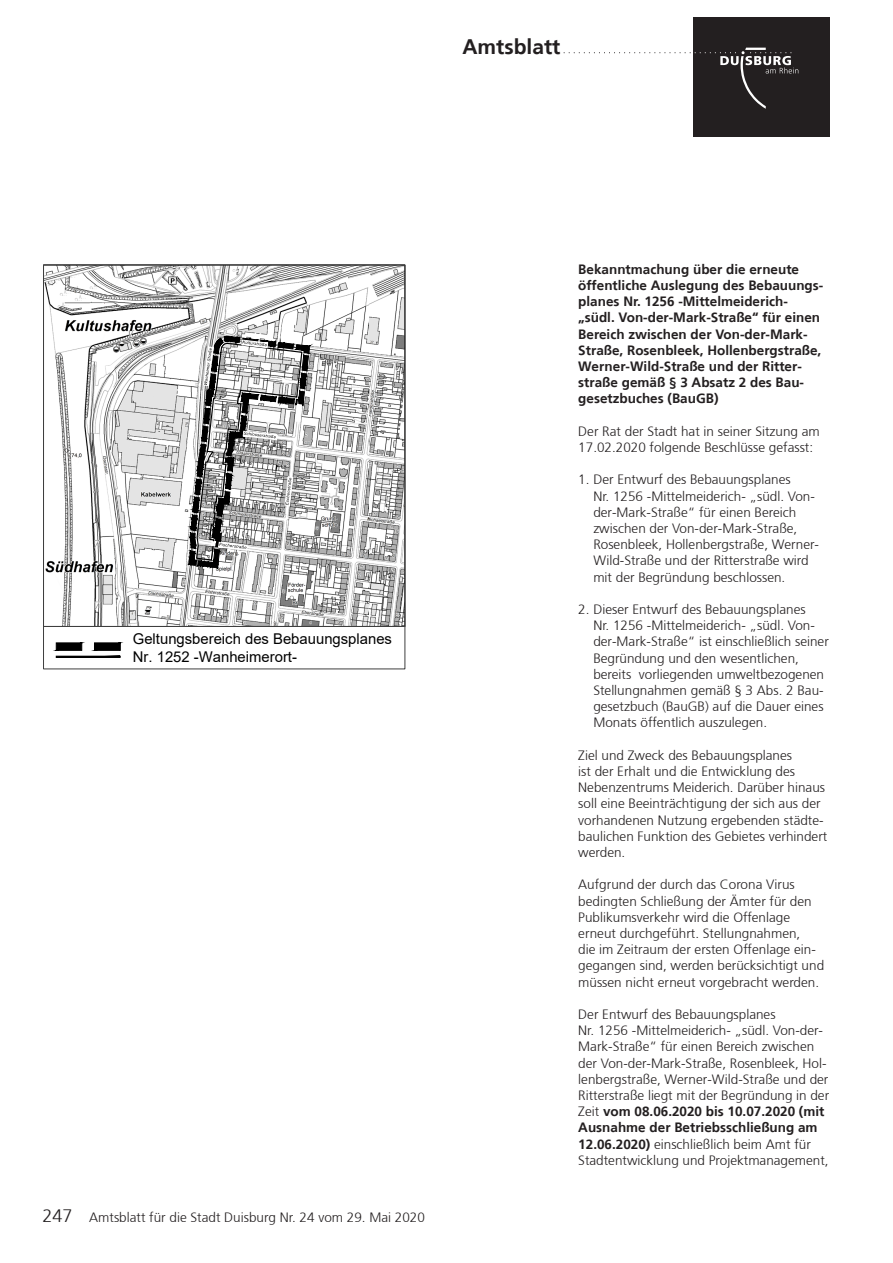
<style>
.page{position:relative;width:893px;height:1263px;background:#fff}
.page>*{position:absolute;margin:0;border:0;box-sizing:border-box;transform-origin:0 0}
.t1{font:72px "Duisburg Logo";color:#231f20}
.t2{font:700 21px "Frutiger 65";color:#231f20}
.t3{font:300 18px "Frutiger 45";color:#231f20}
.t4{font:14.85px/18.3px "Arial";color:#000}
.Fließtext{font:300 13.5px/16.2px "Frutiger 45";color:#231f20}
.Fließtext-2{font:700 13.5px/16.2px "Frutiger 65";color:#231f20}
.Fußzeile{font:300 13.5px "Frutiger 45";color:#231f20}
.s1{color:#fff}
.s2{font-family:"Frutiger 65";font-weight:700}
</style>
<div class="page">
<div style="left:693px;top:17px;width:136px;height:119px;background:#231f20"></div>
<img style="left:46px;top:267px;width:357px;height:357px">
<svg style="left:188px;top:336px;width:122px;height:233px"></svg>
<svg style="left:56px;top:642px;width:65px;height:16px"></svg>
<div style="left:44px;top:265px;width:361px;height:361px;border:1px solid #3f3f3f"></div>
<div style="left:44px;top:626px;width:361px;height:43px;border:1px solid #3f3f3f"></div>
<h2 class="t2" style="left:462px;top:34px;width:100px">Amtsblatt</h2>
<h1 class="t1" style="left:564px;top:-14px;width:236px">..............<span class="s1">...L</span></h1>
<p class="t4" style="left:133px;top:629px;width:261px">Geltungsbereich des Bebauungsplanes<br>Nr. 1252 -Wanheimerort-</p>
<h3 class="t3" style="left:43px;top:1206px;width:32px">247</h3>
<p class="Fußzeile" style="left:89px;top:1210px;width:337px">Amtsblatt für die Stadt Duisburg Nr. 24 vom 29. Mai 2020</p>
<p class="Fließtext-2" style="left:578px;top:261px;width:247px">Bekanntmachung über die erneute öffentliche Auslegung des Bebauungs&shy;planes Nr. 1256 -Mittelmeiderich-„südl. Von-der-Mark-Straße“ für einen Bereich zwischen der Von-der-Mark-Straße, Rosenbleek, Hollenbergstraße, Werner-Wild-Straße und der Ritter&shy;straße gemäß § 3 Absatz 2 des Bau&shy;gesetzbuches (BauGB)</p>
<p class="Fließtext" style="left:578px;top:423px;width:243px">Der Rat der Stadt hat in seiner Sitzung am<br>17.02.2020 folgende Beschlüsse gefasst:</p>
<p class="Fließtext" style="left:593px;top:472px;width:227px;text-indent:-15px">1. Der Entwurf des Bebauungsplanes<br>Nr. 1256 -Mittelmeiderich- „südl. Von&shy;der-Mark-Straße“ für einen Bereich zwischen der Von-der-Mark-Straße, Rosenbleek, Hollenbergstraße, Werner-Wild-Straße und der Ritterstraße wird mit der Begründung beschlossen.</p>
<p class="Fließtext" style="left:593px;top:601px;width:237px;text-indent:-15px">2. Dieser Entwurf des Bebauungsplanes<br>Nr. 1256 -Mittelmeiderich- „südl. Von&shy;der-Mark-Straße“ ist einschließlich seiner Begründung und den wesentlichen, bereits vorliegenden umweltbezogenen Stellungnahmen gemäß § 3 Abs. 2 Bau&shy;gesetzbuch (BauGB) auf die Dauer eines Monats öffentlich auszulegen.</p>
<p class="Fließtext" style="left:578px;top:747px;width:251px">Ziel und Zweck des Bebauungsplanes<br>ist der Erhalt und die Entwicklung des Nebenzentrums Meiderich. Darüber hinaus soll eine Beeinträchtigung der sich aus der vorhandenen Nutzung ergebenden städte&shy;baulichen Funktion des Gebietes verhindert werden.</p>
<p class="Fließtext" style="left:578px;top:877px;width:247px">Aufgrund der durch das Corona Virus bedingten Schließung der Ämter für den Publikumsverkehr wird die Offenlage erneut durchgeführt. Stellungnahmen,<br>die im Zeitraum der ersten Offenlage ein&shy;gegangen sind, werden berücksichtigt und müssen nicht erneut vorgebracht werden.</p>
<p class="Fließtext" style="left:578px;top:1006px;width:252px">Der Entwurf des Bebauungsplanes<br>Nr. 1256 -Mittelmeiderich- „südl. Von-der-Mark-Straße“ für einen Bereich zwischen der Von-der-Mark-Straße, Rosenbleek, Hol&shy;lenbergstraße, Werner-Wild-Straße und der Ritterstraße liegt mit der Begründung in der Zeit <span class="s2">vom 08.06.2020 bis 10.07.2020 (mit Ausnahme der Betriebsschließung am 12.06.2020)</span> einschließlich beim Amt für Stadtentwicklung und Projektmanagement,</p>
</div>
